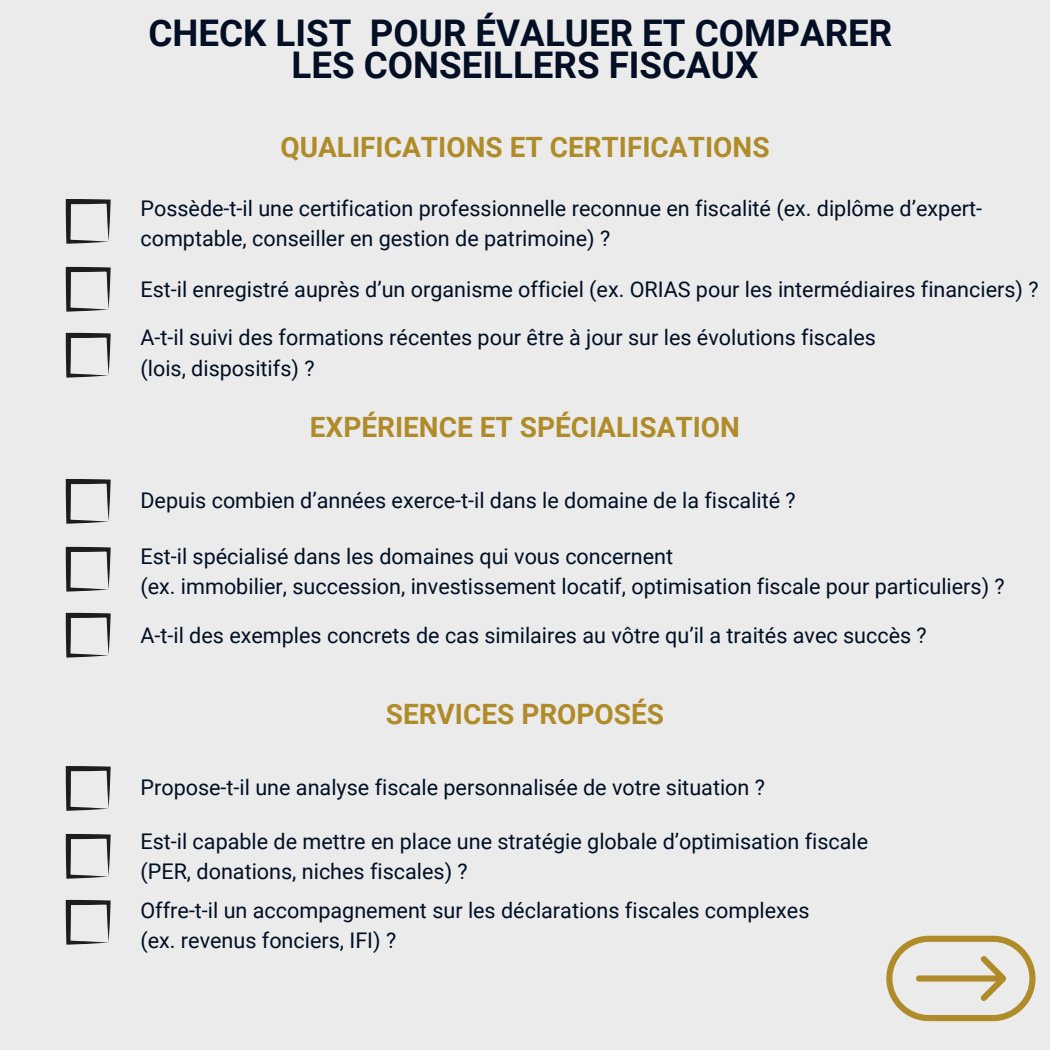
<style>
.page{position:relative;width:1050px;height:1050px;background:#ebebeb}
.page>*{position:absolute;margin:0;border:0;box-sizing:border-box;transform-origin:0 0}
.t1{font:700 36.75px/31.5px "Roboto";color:#030f24;text-align:center}
.t2{font:700 28px "Roboto";color:#b08b29}
.t3{font:21.53px/30.1px "Roboto";color:#000f24}
</style>
<div class="page">
<svg style="left:66px;top:199px;width:45px;height:45px"></svg>
<svg style="left:66px;top:267px;width:45px;height:45px"></svg>
<svg style="left:66px;top:333px;width:45px;height:44px"></svg>
<svg style="left:66px;top:479px;width:45px;height:45px"></svg>
<svg style="left:66px;top:547px;width:45px;height:45px"></svg>
<svg style="left:66px;top:613px;width:45px;height:44px"></svg>
<svg style="left:66px;top:766px;width:45px;height:45px"></svg>
<svg style="left:66px;top:834px;width:45px;height:45px"></svg>
<svg style="left:66px;top:900px;width:45px;height:45px"></svg>
<svg style="left:886px;top:936px;width:150px;height:85px"></svg>
<div style="left:916px;top:975px;width:90px;height:7px;background:#b08b29;border-radius:3px"></div>
<h1 class="t1" style="left:148px;top:18px;width:745px">CHECK LIST POUR ÉVALUER ET COMPARER<br>LES CONSEILLERS FISCAUX</h1>
<h2 class="t2" style="left:280px;top:131px;width:491px">QUALIFICATIONS ET CERTIFICATIONS</h2>
<p class="t3" style="left:140px;top:193px;width:843px">Possède-t-il une certification professionnelle reconnue en fiscalité (ex. diplôme d’expert&shy;comptable, conseiller en gestion de patrimoine) ?</p>
<p class="t3" style="left:140px;top:275px;width:900px">Est-il enregistré auprès d’un organisme officiel (ex. ORIAS pour les intermédiaires financiers) ?</p>
<p class="t3" style="left:140px;top:323px;width:737px">A-t-il suivi des formations récentes pour être à jour sur les évolutions fiscales</p>
<p class="t3" style="left:140px;top:353px;width:176px">(lois, dispositifs) ?</p>
<p class="t2" style="left:310px;top:411px;width:432px">EXPÉRIENCE ET SPÉCIALISATION</p>
<h2 class="t3" style="left:140px;top:486px;width:657px">Depuis combien d’années exerce-t-il dans le domaine de la fiscalité ?</h2>
<p class="t3" style="left:140px;top:542px;width:534px">Est-il spécialisé dans les domaines qui vous concernent</p>
<p class="t3" style="left:140px;top:572px;width:866px">(ex. immobilier, succession, investissement locatif, optimisation fiscale pour particuliers) ?</p>
<p class="t3" style="left:140px;top:620px;width:788px">A-t-il des exemples concrets de cas similaires au vôtre qu’il a traités avec succès ?</p>
<p class="t2" style="left:386px;top:698px;width:280px">SERVICES PROPOSÉS</p>
<p class="t3" style="left:140px;top:773px;width:626px">Propose-t-il une analyse fiscale personnalisée de votre situation ?</p>
<h2 class="t3" style="left:140px;top:826px;width:729px">Est-il capable de mettre en place une stratégie globale d’optimisation fiscale</h2>
<p class="t3" style="left:140px;top:856px;width:329px">(PER, donations, niches fiscales) ?</p>
<p class="t3" style="left:140px;top:896px;width:671px">Offre-t-il un accompagnement sur les déclarations fiscales complexes</p>
<p class="t3" style="left:140px;top:926px;width:257px">(ex. revenus fonciers, IFI) ?</p>
</div>
